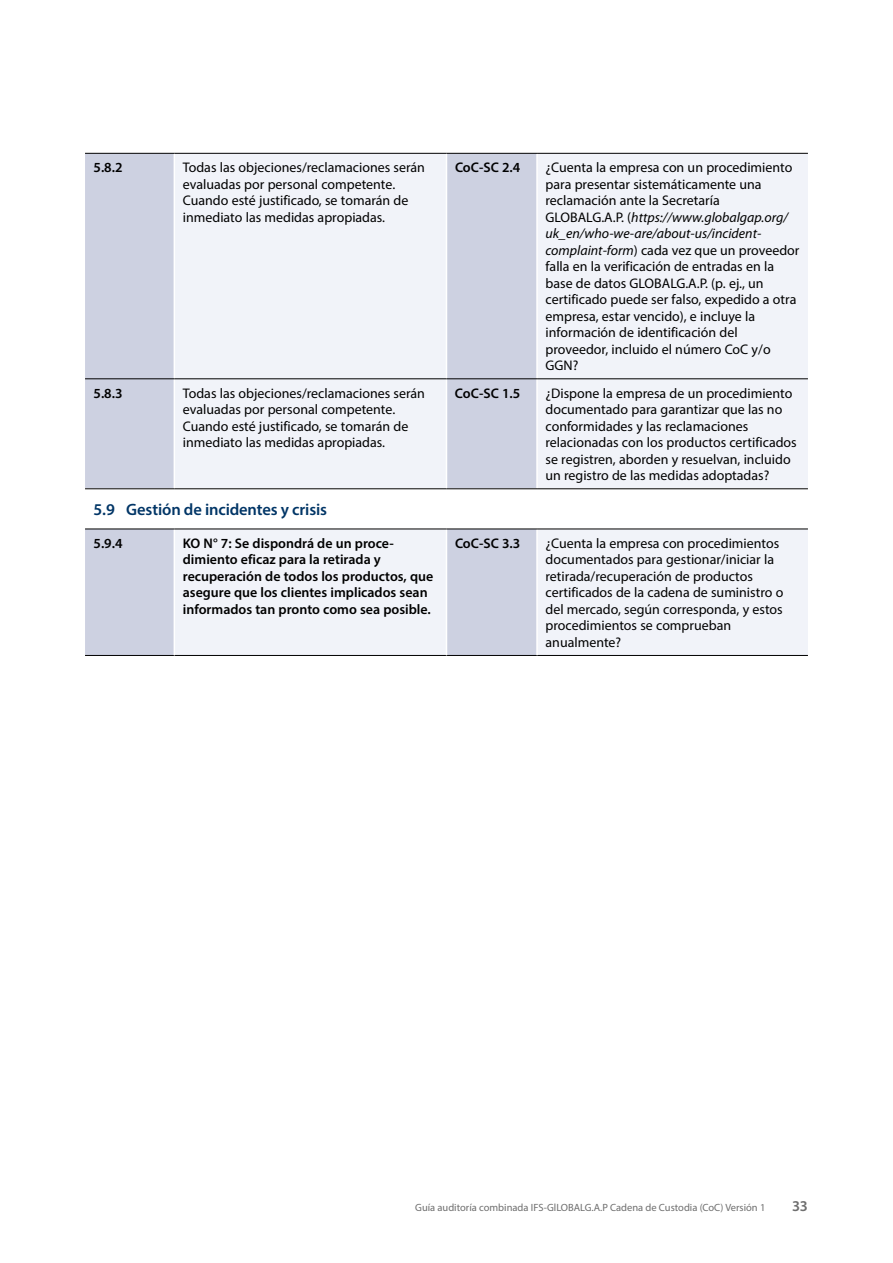
<style>
.page{position:relative;width:893px;height:1263px;background:#fff}
.page>*{position:absolute;margin:0;border:0;box-sizing:border-box;transform-origin:0 0}
.t1{font:600 16.5px "Myriad Pro";letter-spacing:-.01em;color:#003566}
.t2{font:600 15px "Myriad Pro";color:#6e6e6e}
.t3{font:13.95px/16.5px "Myriad Pro";color:#000}
.t4{font:600 13.95px/16.5px "Myriad Pro";color:#000}
.t5{font:10.5px "Myriad Pro";color:#6e6e6e}
.s1{font-style:italic}
</style>
<div class="page">
<div style="left:85px;top:154px;width:89px;height:501px;background:#cdd1e1"></div>
<svg style="left:175px;top:154px;width:633px;height:501px;fill:#f1f3f9"></svg>
<div style="left:85px;top:489px;width:723px;height:40px;background:#fff"></div>
<hr style="left:85px;top:655px;width:89px;height:1px;background:#000">
<hr style="left:174px;top:655px;width:272px;height:1px;background:#000">
<hr style="left:446px;top:655px;width:91px;height:1px;background:#000">
<hr style="left:537px;top:655px;width:271px;height:1px;background:#000">
<hr style="left:446px;top:154px;width:1px;height:225px;background:#fff">
<hr style="left:536px;top:154px;width:2px;height:225px;background:#fff">
<hr style="left:446px;top:379px;width:1px;height:110px;background:#fff">
<hr style="left:536px;top:379px;width:2px;height:110px;background:#fff">
<hr style="left:446px;top:529px;width:1px;height:126px;background:#fff">
<hr style="left:536px;top:529px;width:2px;height:126px;background:#fff">
<hr style="left:85px;top:153px;width:89px;height:1px;background:#000">
<hr style="left:174px;top:153px;width:272px;height:1px;background:#000">
<hr style="left:446px;top:153px;width:91px;height:1px;background:#000">
<hr style="left:537px;top:153px;width:271px;height:1px;background:#000">
<hr style="left:85px;top:379px;width:89px;height:1px;background:#000">
<hr style="left:174px;top:379px;width:272px;height:1px;background:#000">
<hr style="left:446px;top:379px;width:91px;height:1px;background:#000">
<hr style="left:537px;top:379px;width:271px;height:1px;background:#000">
<hr style="left:85px;top:488px;width:89px;height:1px;background:#000">
<hr style="left:174px;top:488px;width:272px;height:1px;background:#000">
<hr style="left:446px;top:488px;width:91px;height:1px;background:#000">
<hr style="left:537px;top:488px;width:271px;height:1px;background:#000">
<hr style="left:85px;top:529px;width:89px;height:1px;background:#000">
<hr style="left:174px;top:529px;width:272px;height:1px;background:#000">
<hr style="left:446px;top:529px;width:91px;height:1px;background:#000">
<hr style="left:537px;top:529px;width:271px;height:1px;background:#000">
<p class="t4" style="left:94px;top:159px;width:31px">5.8.2</p>
<p class="t3" style="left:183px;top:159px;width:244px">Todas las objeciones/reclamaciones serán evaluadas por personal competente.<br>Cuando esté justificado, se tomarán de inmediato las medidas apropiadas.</p>
<p class="t4" style="left:455px;top:159px;width:67px">CoC-SC 2.4</p>
<p class="t3" style="left:545px;top:159px;width:255px">¿Cuenta la empresa con un procedimiento para presentar sistemáticamente una reclamación ante la Secretaría GLOBALG.A.P. (<span class="s1">https://www.globalgap.org/ uk_en/who-we-are/about-us/incident&shy;complaint-form</span>) cada vez que un proveedor falla en la verificación de entradas en la base de datos GLOBALG.A.P. (p. ej., un certificado puede ser falso, expedido a otra empresa, estar vencido), e incluye la información de identificación del proveedor, incluido el número CoC y/o GGN?</p>
<p class="t4" style="left:94px;top:384px;width:31px">5.8.3</p>
<p class="t3" style="left:183px;top:385px;width:244px">Todas las objeciones/reclamaciones serán evaluadas por personal competente.<br>Cuando esté justificado, se tomarán de inmediato las medidas apropiadas.</p>
<p class="t4" style="left:455px;top:385px;width:67px">CoC-SC 1.5</p>
<p class="t3" style="left:545px;top:385px;width:253px">¿Dispone la empresa de un procedimiento documentado para garantizar que las no conformidades y las reclamaciones relacionadas con los productos certificados se registren, aborden y resuelvan, incluido un registro de las medidas adoptadas?</p>
<p class="t1" style="left:94px;top:499px;width:235px">5.9 Gestión de incidentes y crisis</p>
<p class="t4" style="left:94px;top:535px;width:31px">5.9.4</p>
<p class="t4" style="left:183px;top:535px;width:252px">KO N° 7: Se dispondrá de un proce&shy;dimiento eficaz para la retirada y recuperación de todos los productos, que asegure que los clientes implicados sean informados tan pronto como sea posible.</p>
<p class="t4" style="left:455px;top:535px;width:67px">CoC-SC 3.3</p>
<p class="t3" style="left:545px;top:535px;width:239px">¿Cuenta la empresa con procedimientos documentados para gestionar/iniciar la retirada/recuperación de productos certificados de la cadena de suministro o del mercado, según corresponda, y estos procedimientos se comprueban anualmente?</p>
<p class="t5" style="left:415px;top:1201px;width:352px">Guía auditoría combinada IFS-GlLOBALG.A.P Cadena de Custodia (CoC) Versión 1</p>
<p class="t2" style="left:792px;top:1197px;width:17px">33</p>
</div>
